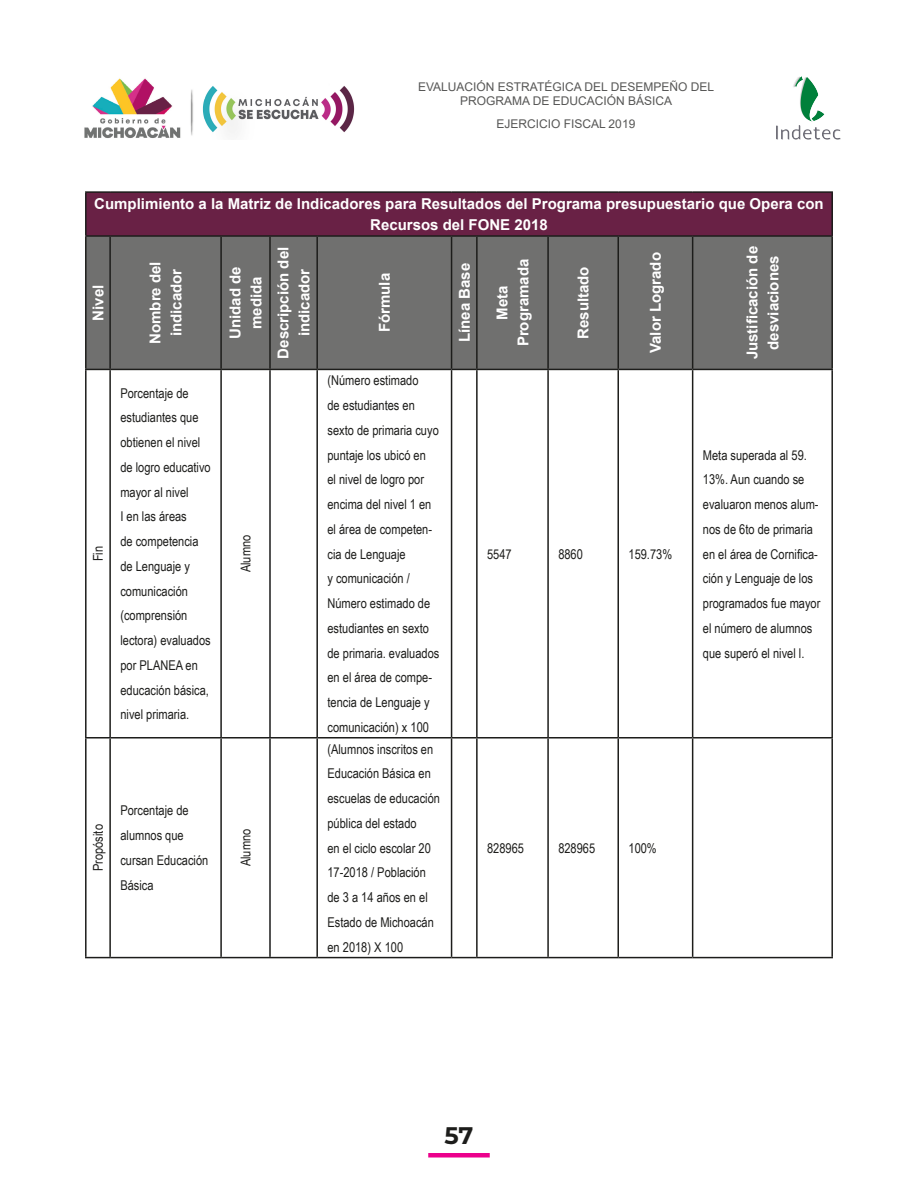
<style>
.page{position:relative;width:918px;height:1188px;background:#fff}
.page>*{position:absolute;margin:0;border:0;box-sizing:border-box;transform-origin:0 0}
.t1{font:700 24px "Montserrat";color:#1d1d1b}
.Titulo_Tablas{font:700 15px/21px "Arial";color:#fff;text-align:center}
.Cuerpo_de_texto{font:13.5px/24.8px "Arial Narrow";color:#1d1d1b}
.t2{font:12px/14.4px "Arial";color:#575756;text-align:center}
</style>
<div class="page">
<div style="left:428px;top:1153px;width:62px;height:5px;background:#ec008c"></div>
<img style="left:84px;top:78px;width:271px;height:60px">
<img style="left:776px;top:77px;width:64px;height:63px">
<div style="left:86px;top:192px;width:746px;height:44px;background:#692145"></div>
<div style="left:87px;top:237px;width:744px;height:132px;background:#70706f"></div>
<svg style="left:87px;top:370px;width:744px;height:587px"></svg>
<hr style="left:831px;top:193px;width:2px;height:42px;background:#1d1d1b">
<hr style="left:85px;top:370px;width:2px;height:367px;background:#1d1d1b">
<hr style="left:109px;top:370px;width:2px;height:367px;background:#1d1d1b">
<hr style="left:220px;top:370px;width:2px;height:367px;background:#1d1d1b">
<hr style="left:269px;top:370px;width:2px;height:367px;background:#1d1d1b">
<hr style="left:316px;top:370px;width:2px;height:367px;background:#1d1d1b">
<hr style="left:451px;top:370px;width:1px;height:367px;background:#1d1d1b">
<hr style="left:476px;top:370px;width:2px;height:367px;background:#1d1d1b">
<hr style="left:547px;top:370px;width:2px;height:367px;background:#1d1d1b">
<hr style="left:617px;top:370px;width:2px;height:367px;background:#1d1d1b">
<hr style="left:692px;top:370px;width:1px;height:367px;background:#1d1d1b">
<hr style="left:831px;top:370px;width:2px;height:367px;background:#1d1d1b">
<hr style="left:85px;top:739px;width:2px;height:218px;background:#1d1d1b">
<hr style="left:85px;top:737px;width:25px;height:2px;background:#1d1d1b">
<hr style="left:109px;top:739px;width:2px;height:218px;background:#1d1d1b">
<hr style="left:110px;top:737px;width:111px;height:2px;background:#1d1d1b">
<hr style="left:221px;top:737px;width:49px;height:2px;background:#1d1d1b">
<hr style="left:270px;top:737px;width:47px;height:2px;background:#1d1d1b">
<hr style="left:317px;top:737px;width:135px;height:2px;background:#1d1d1b">
<hr style="left:452px;top:737px;width:25px;height:2px;background:#1d1d1b">
<hr style="left:477px;top:737px;width:71px;height:2px;background:#1d1d1b">
<hr style="left:548px;top:737px;width:70px;height:2px;background:#1d1d1b">
<hr style="left:618px;top:737px;width:75px;height:2px;background:#1d1d1b">
<hr style="left:693px;top:737px;width:140px;height:2px;background:#1d1d1b">
<hr style="left:220px;top:739px;width:2px;height:218px;background:#1d1d1b">
<hr style="left:269px;top:739px;width:2px;height:218px;background:#1d1d1b">
<hr style="left:316px;top:739px;width:2px;height:218px;background:#1d1d1b">
<hr style="left:451px;top:739px;width:1px;height:218px;background:#1d1d1b">
<hr style="left:476px;top:739px;width:2px;height:218px;background:#1d1d1b">
<hr style="left:547px;top:739px;width:2px;height:218px;background:#1d1d1b">
<hr style="left:617px;top:739px;width:2px;height:218px;background:#1d1d1b">
<hr style="left:692px;top:739px;width:1px;height:218px;background:#1d1d1b">
<hr style="left:831px;top:739px;width:2px;height:218px;background:#1d1d1b">
<svg style="left:85px;top:957px;width:25px;height:1px"></svg>
<hr style="left:110px;top:957px;width:111px;height:1px;background:#1d1d1b">
<hr style="left:221px;top:957px;width:49px;height:1px;background:#1d1d1b">
<hr style="left:270px;top:957px;width:47px;height:1px;background:#1d1d1b">
<hr style="left:317px;top:957px;width:135px;height:1px;background:#1d1d1b">
<svg style="left:452px;top:957px;width:25px;height:1px"></svg>
<hr style="left:477px;top:957px;width:71px;height:1px;background:#1d1d1b">
<hr style="left:548px;top:957px;width:70px;height:1px;background:#1d1d1b">
<hr style="left:618px;top:957px;width:75px;height:1px;background:#1d1d1b">
<hr style="left:693px;top:957px;width:140px;height:1px;background:#1d1d1b">
<hr style="left:85px;top:191px;width:25px;height:2px;background:#1d1d1b">
<hr style="left:85px;top:193px;width:2px;height:42px;background:#1d1d1b">
<hr style="left:110px;top:191px;width:111px;height:2px;background:#1d1d1b">
<hr style="left:221px;top:191px;width:49px;height:2px;background:#1d1d1b">
<hr style="left:270px;top:191px;width:47px;height:2px;background:#1d1d1b">
<hr style="left:317px;top:191px;width:135px;height:2px;background:#1d1d1b">
<hr style="left:452px;top:191px;width:25px;height:2px;background:#1d1d1b">
<hr style="left:477px;top:191px;width:71px;height:2px;background:#1d1d1b">
<hr style="left:548px;top:191px;width:70px;height:2px;background:#1d1d1b">
<hr style="left:618px;top:191px;width:75px;height:2px;background:#1d1d1b">
<hr style="left:693px;top:191px;width:140px;height:2px;background:#1d1d1b">
<hr style="left:85px;top:235px;width:25px;height:2px;background:#1d1d1b">
<hr style="left:85px;top:237px;width:2px;height:132px;background:#1d1d1b">
<hr style="left:110px;top:235px;width:111px;height:2px;background:#1d1d1b">
<hr style="left:109px;top:237px;width:2px;height:132px;background:#1d1d1b">
<hr style="left:221px;top:235px;width:49px;height:2px;background:#1d1d1b">
<hr style="left:220px;top:237px;width:2px;height:132px;background:#1d1d1b">
<hr style="left:270px;top:235px;width:47px;height:2px;background:#1d1d1b">
<hr style="left:269px;top:237px;width:2px;height:132px;background:#1d1d1b">
<hr style="left:317px;top:235px;width:135px;height:2px;background:#1d1d1b">
<hr style="left:316px;top:237px;width:2px;height:132px;background:#1d1d1b">
<hr style="left:452px;top:235px;width:25px;height:2px;background:#1d1d1b">
<hr style="left:451px;top:237px;width:1px;height:132px;background:#1d1d1b">
<hr style="left:477px;top:235px;width:71px;height:2px;background:#1d1d1b">
<hr style="left:476px;top:237px;width:2px;height:132px;background:#1d1d1b">
<hr style="left:548px;top:235px;width:70px;height:2px;background:#1d1d1b">
<hr style="left:547px;top:237px;width:2px;height:132px;background:#1d1d1b">
<hr style="left:618px;top:235px;width:75px;height:2px;background:#1d1d1b">
<hr style="left:617px;top:237px;width:2px;height:132px;background:#1d1d1b">
<hr style="left:693px;top:235px;width:140px;height:2px;background:#1d1d1b">
<hr style="left:692px;top:237px;width:1px;height:132px;background:#1d1d1b">
<hr style="left:831px;top:237px;width:2px;height:132px;background:#1d1d1b">
<svg style="left:85px;top:369px;width:25px;height:1px"></svg>
<hr style="left:110px;top:369px;width:111px;height:1px;background:#1d1d1b">
<hr style="left:221px;top:369px;width:49px;height:1px;background:#1d1d1b">
<hr style="left:270px;top:369px;width:47px;height:1px;background:#1d1d1b">
<hr style="left:317px;top:369px;width:135px;height:1px;background:#1d1d1b">
<svg style="left:452px;top:369px;width:25px;height:1px"></svg>
<hr style="left:477px;top:369px;width:71px;height:1px;background:#1d1d1b">
<hr style="left:548px;top:369px;width:70px;height:1px;background:#1d1d1b">
<hr style="left:618px;top:369px;width:75px;height:1px;background:#1d1d1b">
<hr style="left:693px;top:369px;width:140px;height:1px;background:#1d1d1b">
<p class="t2" style="left:418px;top:80px;width:297px">EVALUACIÓN ESTRATÉGICA DEL DESEMPEÑO DEL<br>PROGRAMA DE EDUCACIÓN BÁSICA</p>
<p class="t2" style="left:496px;top:117px;width:140px">EJERCICIO FISCAL 2019</p>
<p class="Titulo_Tablas" style="left:94px;top:193px;width:731px">Cumplimiento a la Matriz de Indicadores para Resultados del Programa presupuestario que Opera con<br>Recursos del FONE 2018</p>
<p class="Titulo_Tablas" style="left:88px;top:321px;width:37px;rotate:-90deg">Nivel</p>
<p class="Cuerpo_de_texto" style="left:85px;top:561px;width:17px;rotate:-90deg">Fin</p>
<p class="Titulo_Tablas" style="left:145px;top:344px;width:84px;rotate:-90deg">Nombre del indicador</p>
<p class="Titulo_Tablas" style="left:225px;top:339px;width:74px;rotate:-90deg">Unidad de medida</p>
<p class="Cuerpo_de_texto" style="left:120px;top:380px;width:92px">Porcentaje de estudiantes que obtienen el nivel de logro educativo mayor al nivel<br>I en las áreas<br>de competencia de Lenguaje y comunicación (comprensión lectora) evaluados por PLANEA en educación básica, nivel primaria.</p>
<p class="Cuerpo_de_texto" style="left:233px;top:572px;width:39px;rotate:-90deg">Alumno</p>
<p class="Titulo_Tablas" style="left:273px;top:359px;width:113px;rotate:-90deg">Descripción del indicador</p>
<p class="Cuerpo_de_texto" style="left:85px;top:871px;width:48px;rotate:-90deg">Propósito</p>
<p class="Cuerpo_de_texto" style="left:120px;top:798px;width:89px">Porcentaje de alumnos que cursan Educación<br>Básica</p>
<p class="Cuerpo_de_texto" style="left:233px;top:866px;width:39px;rotate:-90deg">Alumno</p>
<p class="Titulo_Tablas" style="left:374px;top:332px;width:61px;rotate:-90deg">Fórmula</p>
<p class="Titulo_Tablas" style="left:454px;top:342px;width:81px;rotate:-90deg">Línea Base</p>
<p class="Titulo_Tablas" style="left:492px;top:346px;width:89px;rotate:-90deg">Meta<br>Programada</p>
<p class="Titulo_Tablas" style="left:573px;top:339px;width:74px;rotate:-90deg">Resultado</p>
<p class="Titulo_Tablas" style="left:645px;top:353px;width:102px;rotate:-90deg">Valor Logrado</p>
<p class="Titulo_Tablas" style="left:742px;top:359px;width:115px;rotate:-90deg">Justificación de desviaciones</p>
<p class="Cuerpo_de_texto" style="left:327px;top:368px;width:113px">(Número estimado<br>de estudiantes en sexto de primaria cuyo puntaje los ubicó en<br>el nivel de logro por encima del nivel 1 en el área de competen&shy;cia de Lenguaje<br>y comunicación /<br>Número estimado de estudiantes en sexto de primaria. evaluados en el área de compe&shy;tencia de Lenguaje y comunicación) x 100</p>
<p class="Cuerpo_de_texto" style="left:327px;top:736px;width:114px">(Alumnos inscritos en<br>Educación Básica en escuelas de educación pública del estado<br>en el ciclo escolar 20<br>17-2018 / Población de 3 a 14 años en el<br>Estado de Michoacán en 2018) X 100</p>
<p class="Cuerpo_de_texto" style="left:487px;top:541px;width:26px">5547</p>
<p class="Cuerpo_de_texto" style="left:558px;top:541px;width:26px">8860</p>
<p class="Cuerpo_de_texto" style="left:629px;top:541px;width:45px">159.73%</p>
<p class="Cuerpo_de_texto" style="left:703px;top:442px;width:119px">Meta superada al 59.<br>13%. Aun cuando se evaluaron menos alum&shy;nos de 6to de primaria en el área de Cornifica&shy;ción y Lenguaje de los programados fue mayor el número de alumnos que superó el nivel l.</p>
<p class="Cuerpo_de_texto" style="left:487px;top:835px;width:38px">828965</p>
<p class="Cuerpo_de_texto" style="left:558px;top:835px;width:38px">828965</p>
<p class="Cuerpo_de_texto" style="left:629px;top:835px;width:30px">100%</p>
<h1 class="t1" style="left:445px;top:1119px;width:30px">57</h1>
</div>
